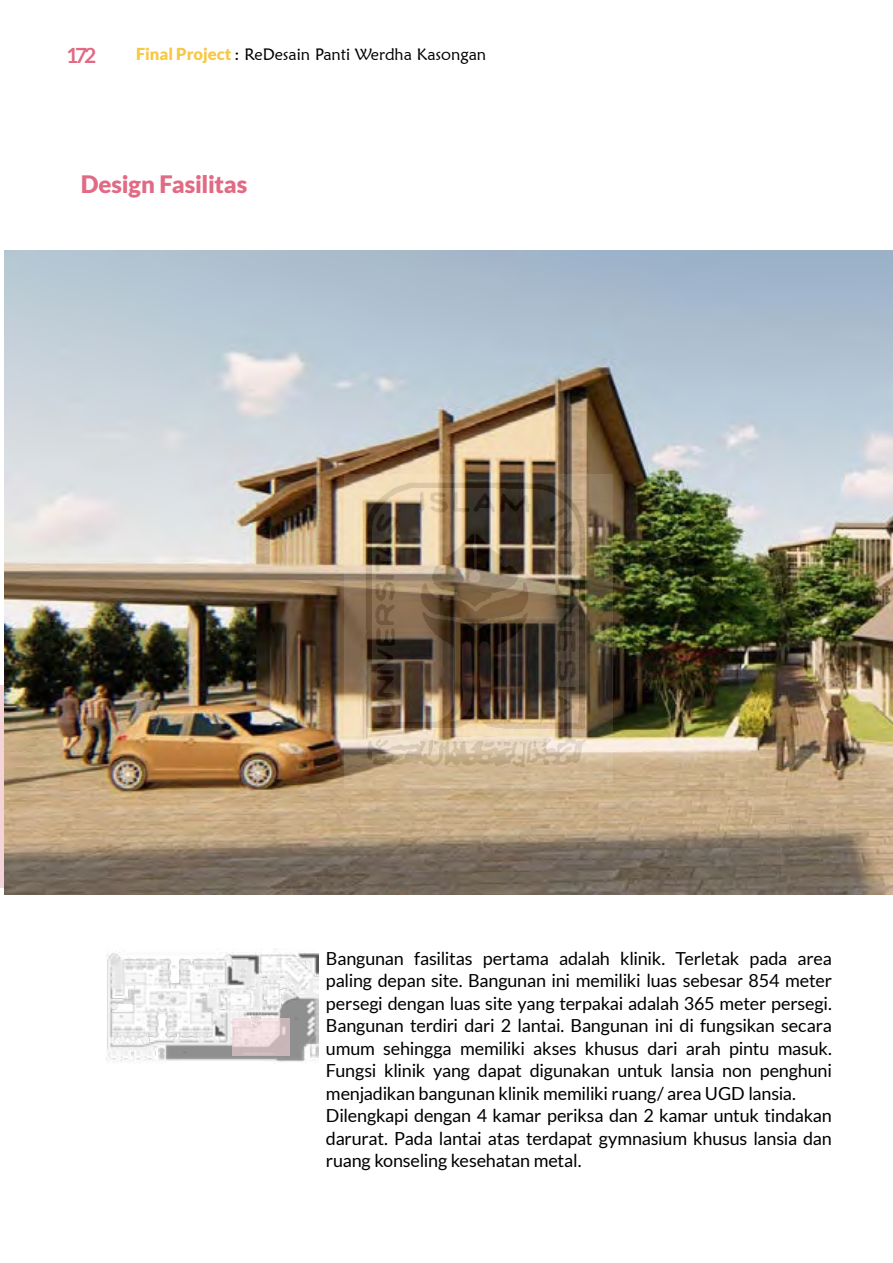
<style>
.page{position:relative;width:893px;height:1263px;background:#fff}
.page>*{position:absolute;margin:0;border:0;box-sizing:border-box;transform-origin:0 0}
.t1{font:900 24px "Lato";letter-spacing:-.01em;color:#e16a84}
.t2{font:700 21px "Lato";color:#e16a84}
.t3{font:18px/22.5px "Lato";letter-spacing:-.01em;color:#000}
.t4{font:16.5px "Maiandra GD";color:#000}
.s1{font-family:"Lato";font-weight:900;color:#f7c846}
</style>
<div class="page">
<div style="left:0;top:685px;width:96px;height:203px;background:#f4d4d8"></div>
<img style="left:4px;top:251px;width:889px;height:643px">
<img style="left:106px;top:949px;width:213px;height:114px">
<svg style="left:232px;top:1018px;width:58px;height:37px;background:#e1cfd1"></svg>
<img style="left:345px;top:474px;width:268px;height:314px">
<p class="t2" style="left:66px;top:44px;width:31px">172</p>
<p class="t4" style="left:136px;top:44px;width:352px"><span class="s1">Final Project</span> : ReDesain Panti Werdha Kasongan</p>
<h1 class="t1" style="left:81px;top:171px;width:168px">Design Fasilitas</h1>
<p class="t3" style="left:326px;top:947px;width:507px">Bangunan fasilitas pertama adalah klinik. Terletak pada area paling depan site. Bangunan ini memiliki luas sebesar 854 meter persegi dengan luas site yang terpakai adalah 365 meter persegi.<br>Bangunan terdiri dari 2 lantai. Bangunan ini di fungsikan secara umum sehingga memiliki akses khusus dari arah pintu masuk.<br>Fungsi klinik yang dapat digunakan untuk lansia non penghuni menjadikan bangunan klinik memiliki ruang/ area UGD lansia.<br>Dilengkapi dengan 4 kamar periksa dan 2 kamar untuk tindakan darurat. Pada lantai atas terdapat gymnasium khusus lansia dan ruang konseling kesehatan metal.</p>
</div>
